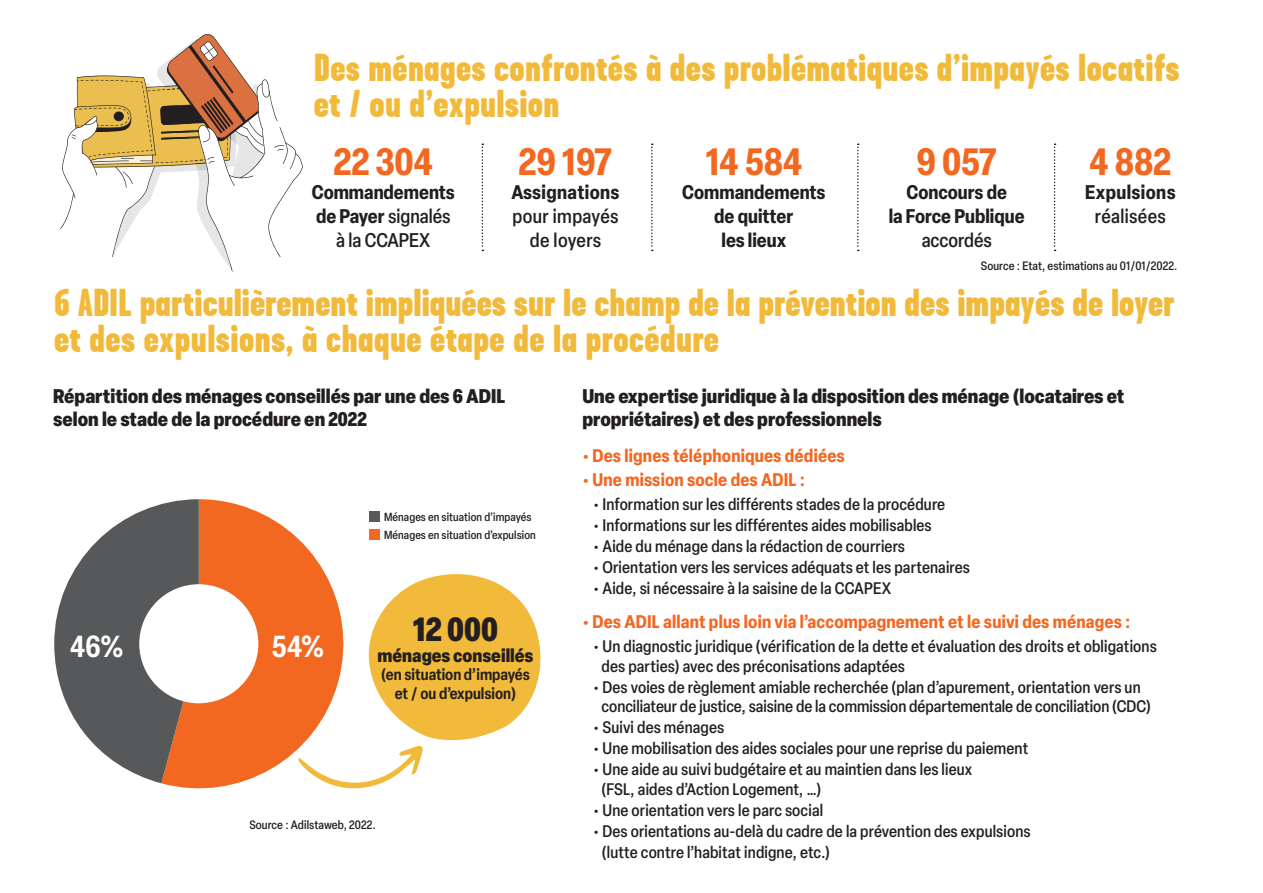
<style>
.page{position:relative;width:1263px;height:893px;background:#fff}
.page>*{position:absolute;margin:0;border:0;box-sizing:border-box;transform-origin:0 0}
.t1{font:900 39px "Garage Gothic";letter-spacing:.005em;color:#f2ba3b}
.t2{font:700 condensed 37.5px "Elza";color:#f36821}
.t3{font:900 condensed 33px "Elza";color:#231f20}
.t4{font:600 condensed 30px "Elza";color:#fff}
.t5{font:900 condensed 19.5px "Elza";color:#231f20}
.t6{font:700 condensed 19.5px/24px "Elza";color:#231f20;text-align:center}
.t7{font:500 condensed 19.5px "Elza";letter-spacing:.005em;color:#231f20}
.t8{font:700 condensed 19.5px "Elza";letter-spacing:.02em;color:#231f20}
.t9{font:900 condensed 18.45px "Elza";color:#231f20}
.t10{font:700 condensed 18px "Elza";letter-spacing:.01em;color:#f36821}
.t11{font:500 condensed 16.5px "Elza";letter-spacing:.01em;color:#231f20}
.t12{font:600 condensed 15.9px "Elza";color:#231f20}
.t13{font:500 condensed 12px "Elza";letter-spacing:.01em;color:#231f20}
.t14{font:500 condensed 11.55px "Elza";letter-spacing:.01em;color:#231f20}
.s1{font-weight:700}
.s2{font-weight:500}
</style>
<div class="page">
<div style="left:369px;top:511px;width:11px;height:11px;background:#57585a"></div>
<div style="left:369px;top:529px;width:11px;height:11px;background:#f36821"></div>
<svg style="left:482px;top:144px;width:1px;height:107px"></svg>
<svg style="left:651px;top:144px;width:2px;height:107px"></svg>
<svg style="left:857px;top:144px;width:2px;height:107px"></svg>
<svg style="left:1054px;top:144px;width:1px;height:107px"></svg>
<svg style="left:161px;top:499px;width:159px;height:290px;background:#f47e42"></svg>
<svg style="left:54px;top:499px;width:145px;height:284px"></svg>
<div style="left:139px;top:584px;width:119px;height:119px;background:#fff;border-radius:50%"></div>
<svg style="left:298px;top:564px;width:243px;height:225px"></svg>
<svg style="left:60px;top:34px;width:243px;height:238px"></svg>
<p class="t1" style="left:314px;top:46px;width:867px">Des ménages confrontés à des problématiques d’impayés locatifs</p>
<p class="t1" style="left:314px;top:82px;width:247px">et / ou d’expulsion</p>
<p class="t2" style="left:334px;top:135px;width:100px">22 304</p>
<p class="t6" style="left:312px;top:179px;width:144px">Commandements</p>
<p class="t7" style="left:316px;top:203px;width:136px"><span class="s1">de Payer</span> signalés</p>
<p class="t7" style="left:336px;top:227px;width:96px">à la CCAPEX</p>
<p class="t2" style="left:519px;top:135px;width:95px">29 197</p>
<p class="t8" style="left:511px;top:178px;width:110px">Assignations</p>
<p class="t7" style="left:512px;top:203px;width:107px">pour impayés</p>
<p class="t7" style="left:530px;top:227px;width:73px">de loyers</p>
<p class="t2" style="left:705px;top:135px;width:98px">14 584</p>
<p class="t6" style="left:682px;top:179px;width:145px">Commandements</p>
<p class="t6" style="left:714px;top:203px;width:81px">de quitter</p>
<p class="t6" style="left:721px;top:227px;width:66px">les lieux</p>
<p class="t2" style="left:917px;top:135px;width:82px">9 057</p>
<p class="t6" style="left:906px;top:179px;width:102px">Concours de</p>
<p class="t6" style="left:889px;top:203px;width:137px">la Force Publique <span class="s2">accordés</span></p>
<p class="t2" style="left:1089px;top:136px;width:83px">4 882</p>
<p class="t8" style="left:1085px;top:179px;width:92px">Expulsions</p>
<p class="t7" style="left:1095px;top:203px;width:72px">réalisées</p>
<p class="t13" style="left:981px;top:258px;width:198px">Source : Etat, estimations au 01/01/2022.</p>
<p class="t1" style="left:54px;top:282px;width:1122px">6 ADIL particulièrement impliquées sur le champ de la prévention des impayés de loyer</p>
<p class="t1" style="left:54px;top:318px;width:667px">et des expulsions, à chaque étape de la procédure</p>
<p class="t5" style="left:53px;top:382px;width:454px">Répartition des ménages conseillés par une des 6 ADIL</p>
<p class="t5" style="left:53px;top:405px;width:315px">selon le stade de la procédure en 2022</p>
<p class="t4" style="left:70px;top:626px;width:54px">46%</p>
<p class="t4" style="left:271px;top:626px;width:54px">54%</p>
<p class="t14" style="left:384px;top:509px;width:149px">Ménages en situation d’impayés</p>
<p class="t14" style="left:384px;top:527px;width:153px">Ménages en situation d’expulsion</p>
<p class="t3" style="left:413px;top:605px;width:87px">12 000</p>
<p class="t9" style="left:377px;top:642px;width:157px">ménages conseillés</p>
<p class="t12" style="left:381px;top:664px;width:150px">(en situation d’impayés</p>
<p class="t12" style="left:395px;top:682px;width:123px">et / ou d’expulsion)</p>
<p class="t13" style="left:249px;top:817px;width:128px">Source : Adilstaweb, 2022.</p>
<p class="t5" style="left:582px;top:382px;width:543px">Une expertise juridique à la disposition des ménage (locataires et</p>
<p class="t5" style="left:582px;top:405px;width:301px">propriétaires) et des professionnels</p>
<p class="t10" style="left:582px;top:443px;width:264px">• Des lignes téléphoniques dédiées</p>
<p class="t10" style="left:582px;top:467px;width:224px">• Une mission socle des ADIL :</p>
<p class="t11" style="left:593px;top:493px;width:354px">• Information sur les différents stades de la procédure</p>
<p class="t11" style="left:593px;top:514px;width:340px">• Informations sur les différentes aides mobilisables</p>
<p class="t11" style="left:593px;top:535px;width:313px">• Aide du ménage dans la rédaction de courriers</p>
<p class="t11" style="left:593px;top:556px;width:378px">• Orientation vers les services adéquats et les partenaires</p>
<p class="t11" style="left:593px;top:577px;width:300px">• Aide, si nécessaire à la saisine de la CCAPEX</p>
<p class="t10" style="left:582px;top:609px;width:549px">• Des ADIL allant plus loin via l’accompagnement et le suivi des ménages :</p>
<p class="t11" style="left:593px;top:635px;width:565px">• Un diagnostic juridique (vérification de la dette et évaluation des droits et obligations</p>
<p class="t11" style="left:602px;top:655px;width:305px">des parties) avec des préconisations adaptées</p>
<p class="t11" style="left:593px;top:676px;width:549px">• Des voies de règlement amiable recherchée (plan d’apurement, orientation vers un</p>
<p class="t11" style="left:602px;top:695px;width:551px">conciliateur de justice, saisine de la commission départementale de conciliation (CDC)</p>
<p class="t11" style="left:593px;top:716px;width:133px">• Suivi des ménages</p>
<p class="t11" style="left:593px;top:737px;width:437px">• Une mobilisation des aides sociales pour une reprise du paiement</p>
<p class="t11" style="left:593px;top:758px;width:381px">• Une aide au suivi budgétaire et au maintien dans les lieux</p>
<p class="t11" style="left:602px;top:778px;width:221px">(FSL, aides d’Action Logement, …)</p>
<p class="t11" style="left:593px;top:799px;width:231px">• Une orientation vers le parc social</p>
<p class="t11" style="left:593px;top:820px;width:439px">• Des orientations au-delà du cadre de la prévention des expulsions</p>
<p class="t11" style="left:602px;top:841px;width:229px">(lutte contre l’habitat indigne, etc.)</p>
</div>
